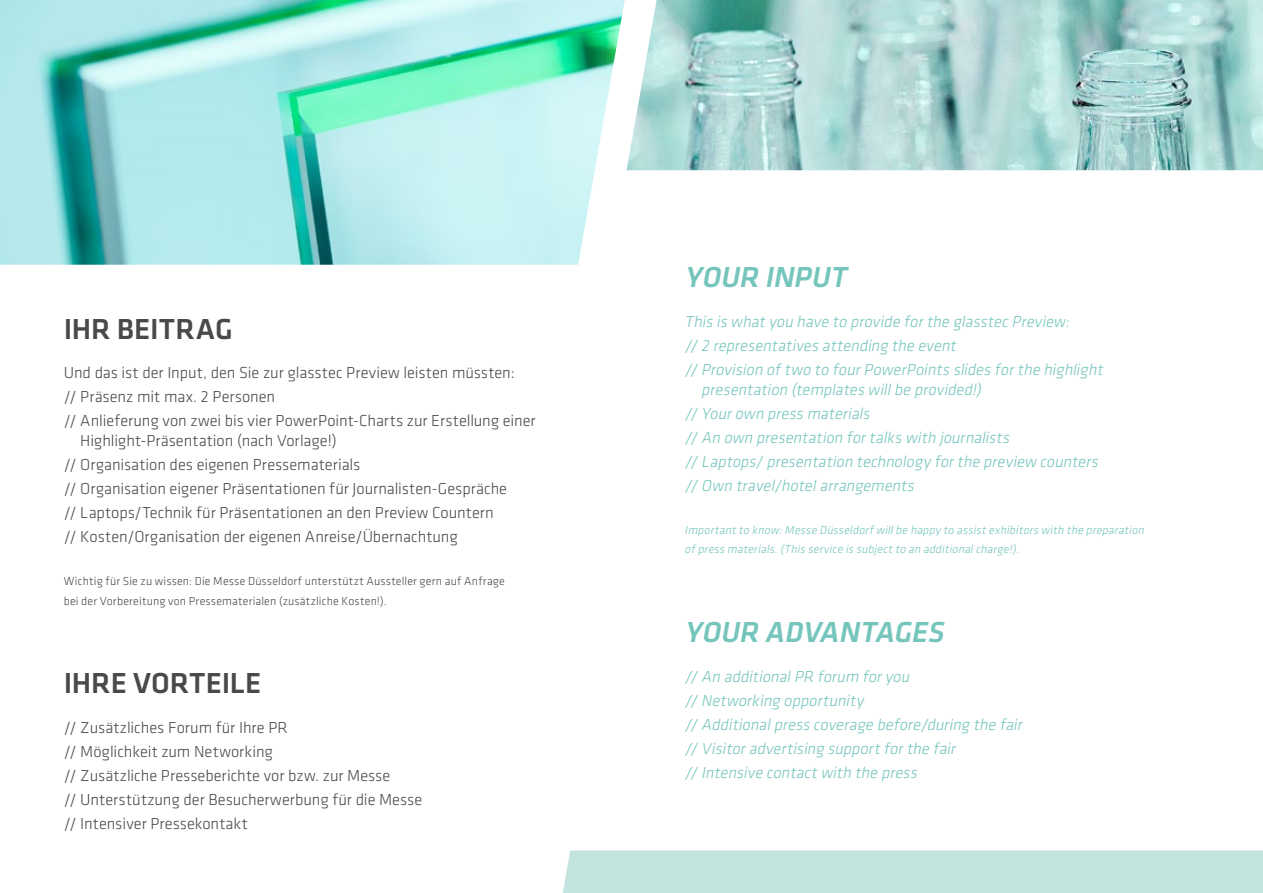
<style>
.page{position:relative;width:1263px;height:893px;background:#fff}
.page>*{position:absolute;margin:0;border:0;box-sizing:border-box;transform-origin:0 0}
.t1{font:italic 500 30px "Klavika";color:#75c5bd}
.t2{font:500 30px "Klavika";letter-spacing:-.005em;color:#494948}
.t3{font:300 16.5px/24px "Klavika";letter-spacing:-.005em;color:#494948}
.t4{font:italic 300 16.5px/24px "Klavika";color:#75c5bd}
.t5{font:italic 300 12px/19.8px "Klavika";color:#75c5bd}
.t6{font:300 12px/19.8px "Klavika";letter-spacing:.015em;color:#494948}
</style>
<div class="page">
<img style="left:0;top:0;width:625px;height:265px">
<img style="left:626px;top:0;width:637px;height:170px">
<div style="left:563px;top:850px;width:700px;height:43px;background:#c3e3df"></div>
<h1 class="t2" style="left:64px;top:308px;width:170px">IHR BEITRAG</h1>
<p class="t3" style="left:64px;top:361px;width:473px">Und das ist der Input, den Sie zur glasstec Preview leisten müssten:<br>// Präsenz mit max. 2 Personen<br>// Anlieferung von zwei bis vier PowerPoint-Charts zur Erstellung einer</p>
<p class="t3" style="left:64px;top:428px;width:445px;text-indent:17px">Highlight-Präsentation (nach Vorlage!)<br>// Organisation des eigenen Pressematerials<br>// Organisation eigener Präsentationen für Journalisten-Gespräche // Laptops/Technik für Präsentationen an den Preview Countern // Kosten/Organisation der eigenen Anreise/Übernachtung</p>
<p class="t6" style="left:64px;top:571px;width:443px">Wichtig für Sie zu wissen: Die Messe Düsseldorf unterstützt Aussteller gern auf Anfrage bei der Vorbereitung von Pressematerialen (zusätzliche Kosten!).</p>
<h1 class="t2" style="left:64px;top:663px;width:199px">IHRE VORTEILE</h1>
<p class="t3" style="left:64px;top:715px;width:360px">// Zusätzliches Forum für Ihre PR<br>// Möglichkeit zum Networking<br>// Zusätzliche Presseberichte vor bzw. zur Messe<br>// Unterstützung der Besucherwerbung für die Messe // Intensiver Pressekontakt</p>
<h1 class="t1" style="left:685px;top:257px;width:170px">YOUR INPUT</h1>
<p class="t4" style="left:685px;top:309px;width:423px">This is whatyou have to provide forthe glasstec Preview:<br>// 2 representatives attending the event<br>// Provision oftwo to fourPowerPoints slides forthe highlight</p>
<p class="t4" style="left:685px;top:377px;width:418px;text-indent:17px">presentation (templates willbe provided!)<br>// Yourown press materials<br>// An own presentation fortalks with journalists<br>// Laptops/ presentation technology forthe preview counters // Own travel/hotelarrangements</p>
<p class="t5" style="left:685px;top:520px;width:463px">Importantto know:Messe Düsseldorfwillbe happy to assistexhibitors with the preparation ofpress materials.(This service is subjectto an additionalcharge!).</p>
<h1 class="t1" style="left:685px;top:612px;width:267px">YOUR ADVANTAGES</h1>
<p class="t4" style="left:685px;top:664px;width:342px">// An additionalPR forum foryou<br>// Networking opportunity<br>// Additionalpress coverage before/during the fair // Visitoradvertising supportforthe fair<br>// Intensive contactwith the press</p>
</div>
